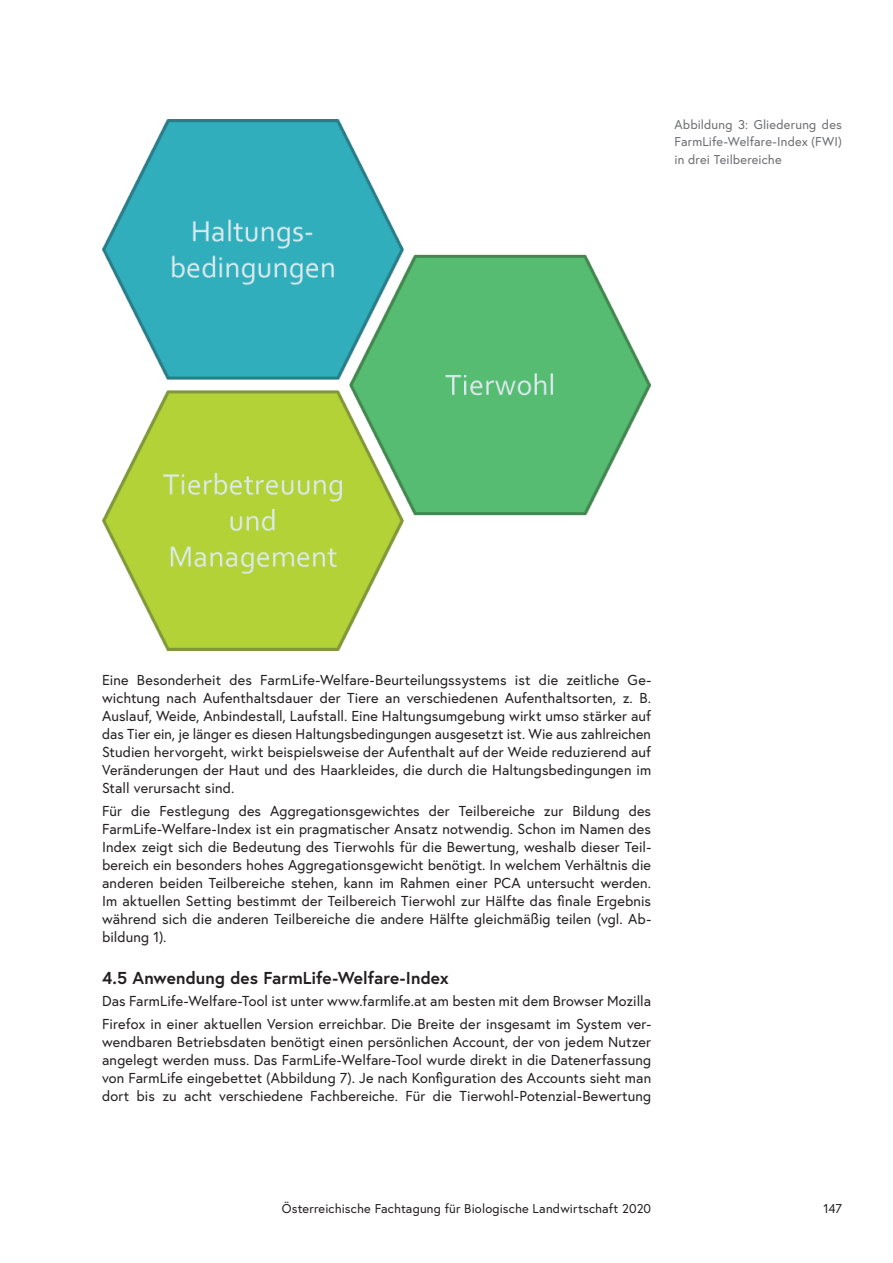
<style>
.page{position:relative;width:893px;height:1263px;background:#fff}
.page>*{position:absolute;margin:0;border:0;box-sizing:border-box;transform-origin:0 0}
.t1{font:700 17.25px "Europa Austria";color:#231f20}
.t2{font:14.4px/18px "Europa Austria";letter-spacing:.005em;color:#231f20;text-align:justify}
.t3{font:12.75px/17.2px "Europa Austria";letter-spacing:.015em;color:#6c6d70;text-align:justify}
.t4{font:12.75px "Europa Austria";letter-spacing:.015em;color:#231f20}
</style>
<div class="page">
<img style="left:102px;top:119px;width:548px;height:531px">
<p class="t3" style="left:674px;top:116px;width:169px">Abbildung 3: Gliederung des FarmLife-Welfare-Index (FWI) in drei Teilbereiche</p>
<p class="t2" style="left:102px;top:671px;width:551px">Eine Besonderheit des FarmLife-Welfare-Beurteilungssystems ist die zeitliche Ge&shy;wichtung nach Aufenthaltsdauer der Tiere an verschiedenen Aufenthaltsorten, z. B.<br>Auslauf, Weide, Anbindestall, Laufstall. Eine Haltungsumgebung wirkt umso stärker auf das Tier ein, je länger es diesen Haltungsbedingungen ausgesetzt ist. Wie aus zahlreichen Studien hervorgeht, wirkt beispielsweise der Aufenthalt auf der Weide reduzierend auf Veränderungen der Haut und des Haarkleides, die durch die Haltungsbedingungen im Stall verursacht sind.</p>
<p class="t2" style="left:102px;top:801px;width:551px">Für die Festlegung des Aggregationsgewichtes der Teilbereiche zur Bildung des FarmLife-Welfare-Index ist ein pragmatischer Ansatz notwendig. Schon im Namen des Index zeigt sich die Bedeutung des Tierwohls für die Bewertung, weshalb dieser Teil&shy;bereich ein besonders hohes Aggregationsgewicht benötigt. In welchem Verhältnis die anderen beiden Teilbereiche stehen, kann im Rahmen einer PCA untersucht werden.<br>Im aktuellen Setting bestimmt der Teilbereich Tierwohl zur Hälfte das finale Ergebnis während sich die anderen Teilbereiche die andere Hälfte gleichmäßig teilen (vgl. Ab&shy;bildung 1).</p>
<p class="t1" style="left:102px;top:966px;width:348px">4.5 Anwendung des FarmLife-Welfare-Index</p>
<p class="t2" style="left:102px;top:990px;width:551px;line-height:22.2px">Das FarmLife-Welfare-Tool ist unter www.farmlife.at am besten mit dem Browser Mozilla<br>Firefox in einer aktuellen Version erreichbar. Die Breite der insgesamt im System ver-</p>
<p class="t2" style="left:102px;top:1032px;width:551px">wendbaren Betriebsdaten benötigt einen persönlichen Account, der von jedem Nutzer angelegt werden muss. Das FarmLife-Welfare-Tool wurde direkt in die Datenerfassung von FarmLife eingebettet (Abbildung 7). Je nach Konfiguration des Accounts sieht man dort bis zu acht verschiedene Fachbereiche. Für die Tierwohl-Potenzial-Bewertung</p>
<p class="t4" style="left:282px;top:1200px;width:371px">Österreichische Fachtagung für Biologische Landwirtschaft 2020</p>
<p class="t4" style="left:823px;top:1200px;width:20px">147</p>
</div>
